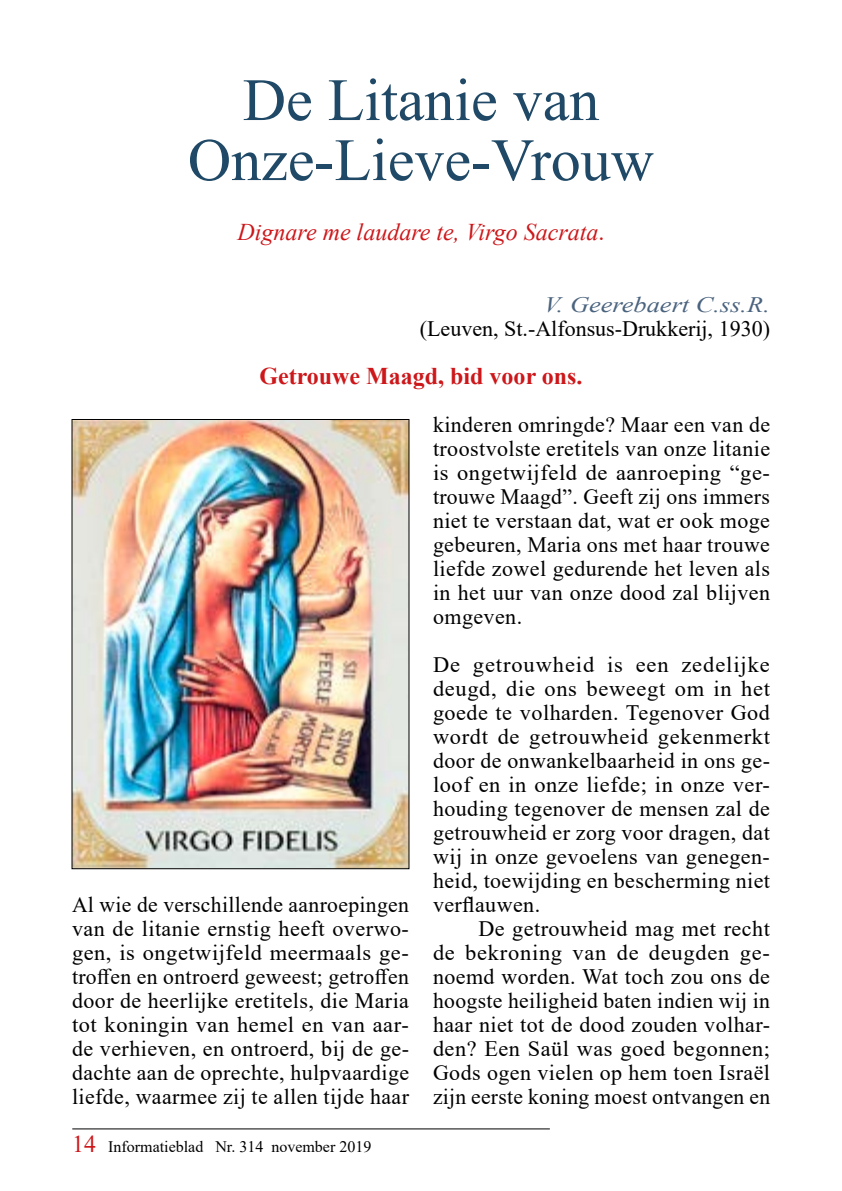
<style>
.page{position:relative;width:842px;height:1191px;background:#fff}
.page>*{position:absolute;margin:0;border:0;box-sizing:border-box;transform-origin:0 0}
.t1{font:60px/60px "Times New Roman";color:#1f4966;text-align:center}
.t2{font:italic 24px "Times New Roman";color:#cd171a}
.t3{font:700 24px "Times New Roman";color:#cd171a}
.t4{font:22px/24px "Times New Roman";letter-spacing:.02em;color:#000;text-align:justify}
.t5{font:22px "Times New Roman";color:#000}
.t6{font:italic 22px "Times New Roman";color:#4a637e;scale:1.2 1}
.t7{font:16px "Times New Roman";color:#000}
.s1{font-style:normal}
.s2{font-size:24px;color:#cd171a}
</style>
<div class="page">
<hr style="left:72px;top:1128px;width:478px;height:1px;background:#000">
<img style="left:74px;top:421px;width:333px;height:446px">
<div style="left:72px;top:419px;width:337px;height:450px;border:1px solid #000"></div>
<h1 class="t1" style="left:188px;top:68px;width:468px">De Litanie van<br>Onze‑Lieve‑Vrouw</h1>
<p class="t2" style="left:238px;top:215px;width:368px">Dignare me laudare te, Virgo Sacrata<span class="s1">.</span></p>
<p class="t6" style="left:544px;top:289px;width:190px">V. Geerebaert C.ss.R.</p>
<p class="t5" style="left:420px;top:313px;width:352px">(Leuven, St.-Alfonsus-Drukkerij, 1930)</p>
<p class="t3" style="left:259px;top:359px;width:325px">Getrouwe Maagd, bid voor ons.</p>
<p class="t4" style="left:72px;top:892px;width:339px">Al wie de verschillende aanroepingen van de litanie ernstig heeft overwo&shy;gen, is ongetwijfeld meermaals ge&shy;troffen en ontroerd geweest; getroffen door de heerlijke eretitels, die Maria tot koningin van hemel en van aar&shy;de verhieven, en ontroerd, bij de ge&shy;dachte aan de oprechte, hulpvaardige liefde, waarmee zij te allen tijde haar</p>
<p class="t7" style="left:72px;top:1134px;width:301px"><span class="s2">14</span> Informatieblad Nr. 314 november 2019</p>
<p class="t4" style="left:433px;top:412px;width:339px">kinderen omringde? Maar een van de troostvolste eretitels van onze litanie is ongetwijfeld de aanroeping “ge&shy;trouwe Maagd”. Geeft zij ons immers niet te verstaan dat, wat er ook moge gebeuren, Maria ons met haar trouwe liefde zowel gedurende het leven als in het uur van onze dood zal blijven omgeven.</p>
<p class="t4" style="left:433px;top:652px;width:339px">De getrouwheid is een zedelijke deugd, die ons beweegt om in het goede te volharden. Tegenover God wordt de getrouwheid gekenmerkt door de onwankelbaarheid in ons ge&shy;loof en in onze liefde; in onze ver&shy;houding tegenover de mensen zal de getrouwheid er zorg voor dragen, dat wij in onze gevoelens van genegen&shy;heid, toewijding en bescherming niet verflauwen.</p>
<p class="t4" style="left:433px;top:916px;width:339px;text-indent:45px">De getrouwheid mag met recht de bekroning van de deugden ge&shy;noemd worden. Wat toch zou ons de hoogste heiligheid baten indien wij in haar niet tot de dood zouden volhar&shy;den? Een Saül was goed begonnen; Gods ogen vielen op hem toen Israël zijn eerste koning moest ontvangen en</p>
</div>
